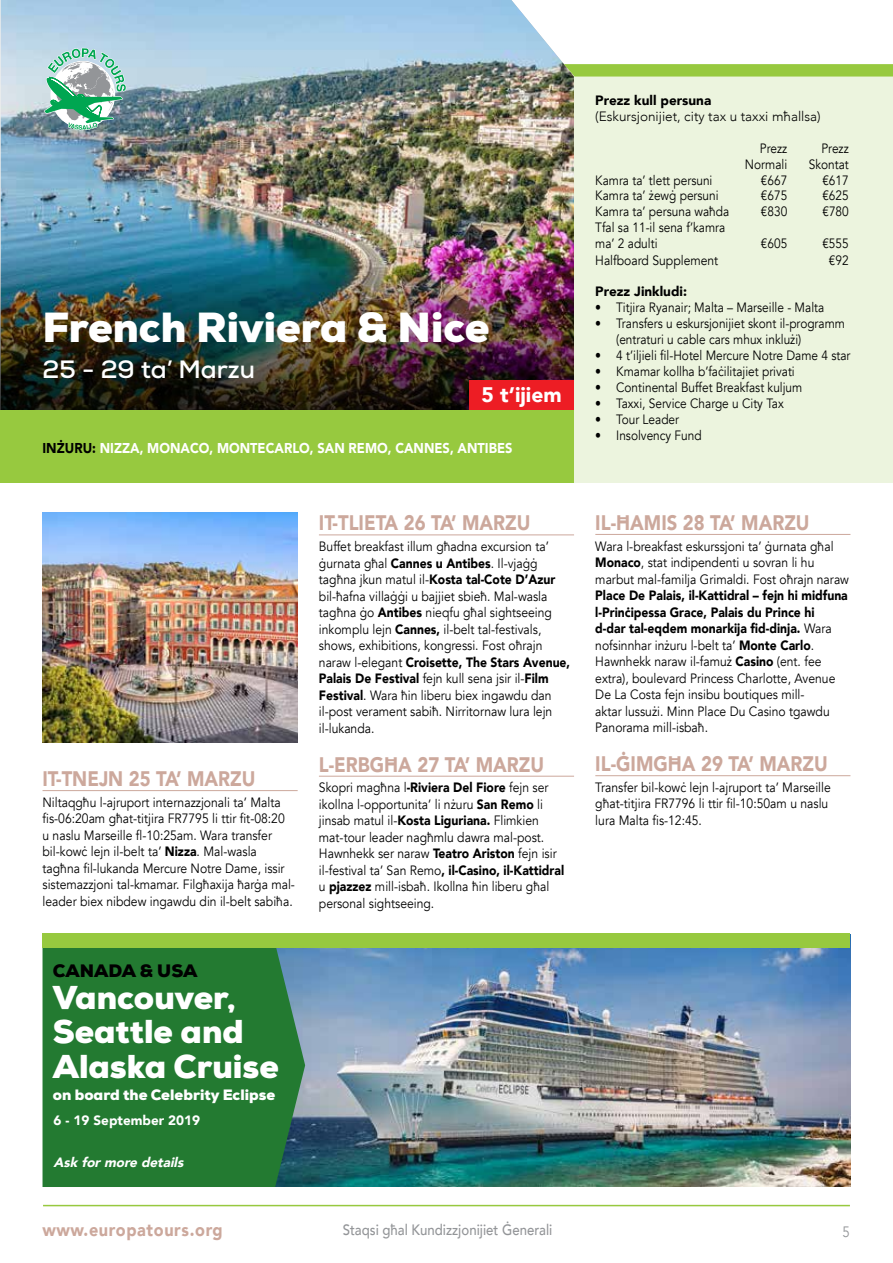
<style>
.page{position:relative;width:893px;height:1263px;background:#fff}
.page>*{position:absolute;margin:0;border:0;box-sizing:border-box;transform-origin:0 0}
.t1{font:900 42px "Nexa";color:#fff}
.t2{font:900 33px/34.5px "Nexa";color:#fff}
.t3{font:700 25.05px "Nexa";color:#fff}
.t4{font:900 21px "Avenir";color:#cca89c;scale:.88 1}
.t5{font:900 21px "Avenir";color:#fff}
.t6{font:900 18px "Avenir";letter-spacing:.04em;color:#cca89c;scale:.9 1}
.t7{font:900 18px "Nexa";color:#000}
.t8{font:500 15px "Avenir";color:#939598;scale:.88 1}
.t9{font:900 15px "Nexa";color:#fff}
.t10{font:15px "Avenir";color:#939598;scale:.88 1}
.t11{font:900 14.25px "Avenir";color:#fff;scale:.9 1}
.t12{font:13.5px/16.5px "Avenir";color:#000;scale:.9 1}
.t13{font:13.5px/15.9px "Avenir";color:#000;scale:.88 1}
.t14{font:300 13.5px "Avenir";color:#000}
.t15{font:900 13.5px "Avenir";color:#000}
.t16{font:900 13.5px "Avenir";color:#fff}
.t17{font:italic 900 13.5px "Avenir";color:#fff}
.s1{color:#000}
.s2{font-weight:900}
</style>
<div class="page">
<hr style="left:43px;top:1205px;width:807px;height:1px;background:#97c93f">
<img style="left:1px;top:0;width:573px;height:247px">
<img style="left:0;top:247px;width:574px;height:163px">
<div style="left:0;top:410px;width:578px;height:73px;background:#97c93f"></div>
<div style="left:575px;top:77px;width:318px;height:406px;background:#ecf4de"></div>
<svg style="left:564px;top:64px;width:329px;height:13px;background:#99c946"></svg>
<hr style="left:43px;top:790px;width:255px;height:1px;background:#cca89c">
<hr style="left:319px;top:534px;width:255px;height:1px;background:#cca89c">
<hr style="left:319px;top:776px;width:255px;height:1px;background:#cca89c">
<hr style="left:595px;top:534px;width:255px;height:1px;background:#cca89c">
<hr style="left:595px;top:775px;width:255px;height:1px;background:#cca89c">
<img style="left:43px;top:512px;width:255px;height:230px">
<div style="left:469px;top:381px;width:105px;height:29px;background:#ed1d24"></div>
<img style="left:305px;top:947px;width:545px;height:239px">
<div style="left:43px;top:947px;width:262px;height:240px;background:#237a31"></div>
<div style="left:43px;top:933px;width:807px;height:14px;background:#97c93f"></div>
<svg style="left:43px;top:43px;width:84px;height:90px;background:#8ebcb1"></svg>
<h1 class="t1" style="left:43px;top:300px;width:449px">French Riviera &amp; Nice</h1>
<h3 class="t3" style="left:43px;top:353px;width:214px">25 - 29 ta’ Marzu</h3>
<h3 class="t5" style="left:482px;top:376px;width:82px">5 t’ijiem</h3>
<p class="t11" style="left:43px;top:436px;width:522px"><span class="s1">Inżuru:</span> Nizza, Monaco, Montecarlo, San Remo, Cannes, Antibes</p>
<h3 class="t4" style="left:43px;top:761px;width:244px">It-Tnejn 25 ta’ Marzu</h3>
<p class="t12" style="left:43px;top:794px;width:282px">Niltaqgħu l-ajruport internazzjonali ta’ Malta fis-06:20am għat-titjira FR7795 li ttir fit-08:20<br>u naslu Marseille fl-10:25am. Wara transfer bil-kowċ lejn il-belt ta’ <span class="s2">Nizza</span>. Mal-wasla tagħna fil-lukanda Mercure Notre Dame, issir sistemazzjoni tal-kmamar. Filgħaxija ħarġa mal&shy;leader biex nibdew ingawdu din il-belt sabiħa.</p>
<h3 class="t7" style="left:53px;top:959px;width:146px">CANADA &amp; USA</h3>
<h2 class="t2" style="left:53px;top:980px;width:228px">Vancouver,<br>Seattle and<br>Alaska Cruise</h2>
<p class="t9" style="left:53px;top:1085px;width:224px">on board the Celebrity Eclipse</p>
<p class="t16" style="left:54px;top:1108px;width:148px">6 - 19 September 2019</p>
<p class="t17" style="left:54px;top:1150px;width:136px">Askformoredetails</p>
<h3 class="t4" style="left:319px;top:505px;width:242px">It-Tlieta 26 ta’ Marzu</h3>
<p class="t12" style="left:319px;top:538px;width:281px">Buffet breakfast illum għadna excursion ta’ ġurnata għal <span class="s2">Cannes u Antibes</span>. Il-vjaġġ tagħna jkun matul il-<span class="s2">Kosta tal-Cote D’Azur </span>bil-ħafna villaġġi u bajjiet sbieħ. Mal-wasla tagħna ġo <span class="s2">Antibes</span> nieqfu għal sightseeing inkomplu lejn <span class="s2">Cannes,</span> il-belt tal-festivals, shows, exhibitions, kongressi. Fost oħrajn naraw l-elegant <span class="s2">Croisette, The Stars Avenue, Palais De Festival</span> fejn kull sena jsir il-<span class="s2">Film Festival</span>. Wara ħin liberu biex ingawdu dan il-post verament sabiħ. Nirritornaw lura lejn il-lukanda.</p>
<h3 class="t4" style="left:319px;top:746px;width:258px">L-Erbgħa 27 ta’ Marzu</h3>
<p class="t12" style="left:319px;top:780px;width:274px">Skopri magħna l<span class="s2">-Riviera Del Fiore</span> fejn ser ikollna l-opportunita’ li nżuru <span class="s2">San Remo</span> li jinsab matul il-<span class="s2">Kosta Liguriana.</span> Flimkien mat-tour leader nagħmlu dawra mal-post.<br>Hawnhekk ser naraw <span class="s2">Teatro Ariston</span> fejn isir il-festival ta’ San Remo<span class="s2">, il-Casino, il-Kattidral </span>u <span class="s2">pjazzez</span> mill-isbaħ. Ikollna ħin liberu għal personal sightseeing.</p>
<p class="t15" style="left:595px;top:89px;width:118px">Prezz kull persuna</p>
<p class="t14" style="left:595px;top:108px;width:227px">(Eskursjonijiet, city tax u taxxi mħallsa)</p>
<p class="t13" style="left:760px;top:140px;width:32px">Prezz</p>
<p class="t13" style="left:821px;top:140px;width:32px">Prezz</p>
<p class="t13" style="left:745px;top:156px;width:50px">Normali</p>
<p class="t13" style="left:809px;top:156px;width:47px">Skontat</p>
<p class="t13" style="left:595px;top:172px;width:135px">Kamra ta’ tlett persuni</p>
<p class="t13" style="left:761px;top:172px;width:32px">€667</p>
<p class="t13" style="left:822px;top:172px;width:32px">€617</p>
<p class="t13" style="left:595px;top:188px;width:142px">Kamra ta’ żewġ persuni</p>
<p class="t13" style="left:761px;top:188px;width:32px">€675</p>
<p class="t13" style="left:822px;top:188px;width:32px">€625</p>
<p class="t13" style="left:595px;top:204px;width:154px">Kamra ta’ persuna waħda</p>
<p class="t13" style="left:761px;top:204px;width:32px">€830</p>
<p class="t13" style="left:822px;top:204px;width:32px">€780</p>
<p class="t13" style="left:595px;top:220px;width:149px">Tfal sa 11-il sena f’kamra ma’ 2 adulti</p>
<p class="t13" style="left:761px;top:236px;width:32px">€605</p>
<p class="t13" style="left:822px;top:236px;width:32px">€555</p>
<p class="t12" style="left:595px;top:252px;width:138px">Halfboard Supplement</p>
<p class="t13" style="left:829px;top:252px;width:24px">€92</p>
<p class="t15" style="left:595px;top:280px;width:93px">Prezz Jinkludi:</p>
<p class="t13" style="left:595px;top:300px;width:262px">• Titjira Ryanair; Malta – Marseille - Malta</p>
<p class="t13" style="left:616px;top:316px;width:261px;text-indent:-21px">• Transfers u eskursjonijiet skont il-programm (entraturi u cable cars mhux inklużi)</p>
<p class="t13" style="left:595px;top:348px;width:292px">• 4 t’iljieli fil-Hotel Mercure Notre Dame 4 star</p>
<p class="t13" style="left:595px;top:364px;width:228px">• Kmamar kollha b’faċilitajiet privati</p>
<p class="t13" style="left:595px;top:379px;width:237px">• Continental Buffet Breakfast kuljum</p>
<p class="t13" style="left:595px;top:395px;width:216px">• Taxxi, Service Charge u City Tax</p>
<p class="t13" style="left:595px;top:411px;width:97px">• Tour Leader</p>
<p class="t13" style="left:595px;top:427px;width:122px">• Insolvency Fund</p>
<h3 class="t4" style="left:595px;top:504px;width:69px">Il-Ħamis</h3>
<h3 class="t4" style="left:683px;top:504px;width:146px">28 ta’ Marzu</h3>
<p class="t12" style="left:595px;top:538px;width:283px">Wara l-breakfast eskurssjoni ta’ ġurnata għal<br><span class="s2">Monaco</span>, stat indipendenti u sovran li hu marbut mal-familja Grimaldi. Fost oħrajn naraw</p>
<p class="t12" style="left:595px;top:587px;width:282px"><span class="s2">Place De Palais, il-Kattidral – fejn hi midfuna l-Prinċipessa Grace, Palais du Prince hi d-dar tal-eqdem monarkija fid-dinja.</span> Wara nofsinnhar inżuru l-belt ta’ <span class="s2">Monte Carlo</span>.<br>Hawnhekk naraw il-famuż <span class="s2">Casino</span> (ent. fee extra), boulevard Princess Charlotte, Avenue De La Costa fejn insibu boutiques mill-<br>aktar lussużi. Minn Place Du Casino tgawdu Panorama mill-isbaħ.</p>
<h3 class="t4" style="left:595px;top:746px;width:266px">Il-Ġim għa 29 ta’ Marzu</h3>
<p class="t12" style="left:595px;top:779px;width:263px">Transfer bil-kowċ lejn l-ajruport ta’ Marseille għat-titjira FR7796 li ttir fil-10:50am u naslu lura Malta fis-12:45.</p>
<h3 class="t6" style="left:42px;top:1214px;width:202px">www.europatours.org</h3>
<p class="t8" style="left:343px;top:1217px;width:240px">Staqsi għal Kundizzjonijiet Ġenerali</p>
<p class="t10" style="left:843px;top:1223px;width:10px">5</p>
</div>
